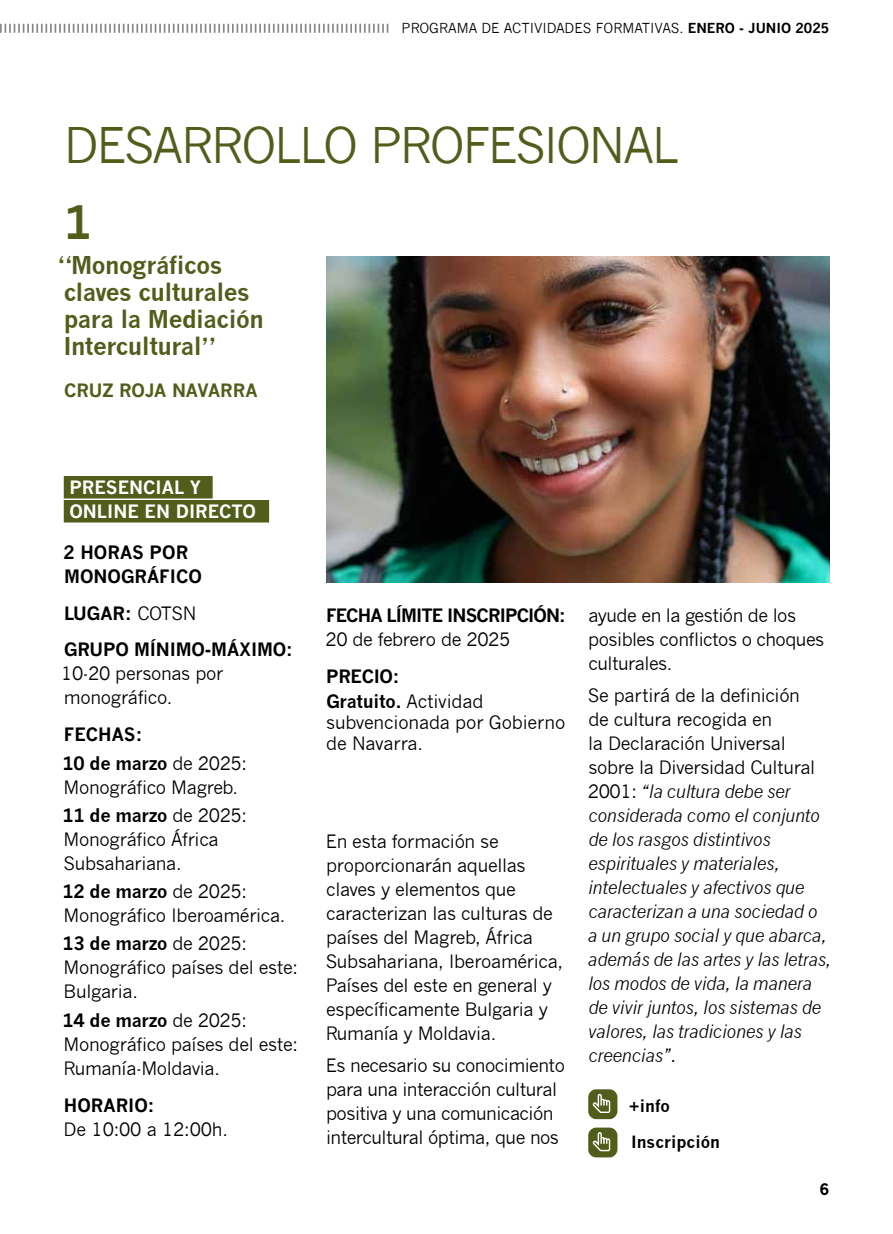
<style>
.page{position:relative;width:893px;height:1234px;background:#fff}
.page>*{position:absolute;margin:0;border:0;box-sizing:border-box;transform-origin:0 0}
.t1{font:48px "News Gothic";letter-spacing:-.05em;color:#515d1b}
.t2{font:700 45px "News Gothic";color:#515d1b}
.t3{font:700 24px/27px "News Gothic";letter-spacing:-.02em;color:#515d1b}
.t4{font:18px/24px "News Gothic";letter-spacing:-.02em;color:#000}
.t5{font:italic 18px/24px "News Gothic";letter-spacing:-.02em;color:#000}
.t6{font:700 18px/24px "News Gothic";letter-spacing:-.01em;color:#000}
.t7{font:700 18px/24px "News Gothic";color:#fff}
.t8{font:700 18px "News Gothic";letter-spacing:-.05em;color:#000}
.t9{font:700 18px "News Gothic";letter-spacing:-.005em;color:#515d1b}
.t10{font:700 16.5px "News Gothic";color:#000}
.t11{font:700 15px "News Gothic Std";color:#000}
.t12{font:13.5px "News Gothic";color:#000}
.s1{font-weight:700}
.s2{font-weight:400}
.s3{font-style:normal}
</style>
<div class="page">
<svg style="left:0;top:24px;width:388px;height:9px"></svg>
<div style="left:64px;top:476px;width:149px;height:22px;background:#515d1b"></div>
<div style="left:64px;top:500px;width:205px;height:22px;background:#515d1b"></div>
<img style="left:326px;top:256px;width:503px;height:327px">
<svg style="left:588px;top:1089px;width:29px;height:29px"></svg>
<svg style="left:588px;top:1127px;width:29px;height:30px"></svg>
<p class="t12" style="left:402px;top:21px;width:429px">PROGRAMA DE ACTIVIDADES FORMATIVAS. <span class="s1">ENERO - JUNIO 2025</span></p>
<h1 class="t1" style="left:64px;top:118px;width:617px">DESARROLLO PROFESIONAL</h1>
<h2 class="t2" style="left:64px;top:195px;width:30px">1</h2>
<h3 class="t3" style="left:58px;top:251px;width:207px">“Monográficos claves culturales para la Mediación<br>Intercultural”</h3>
<p class="t9" style="left:64px;top:380px;width:195px">CRUZ ROJA NAVARRA</p>
<p class="t7" style="left:69px;top:475px;width:188px">PRESENCIAL Y<br>ONLINE EN DIRECTO</p>
<p class="t6" style="left:64px;top:540px;width:140px">2 HORAS POR<br>MONOGRÁFICO</p>
<p class="t6" style="left:64px;top:594px;width:230px;line-height:36.8px">LUGAR: <span class="s2">COTSN<br></span>GRUPO MÍNIMO-MÁXIMO:</p>
<p class="t4" style="left:61px;top:661px;width:164px">10-20 personas por monográfico.</p>
<p class="t6" style="left:63px;top:720px;width:186px;line-height:28.2px">FECHAS:<br>10 de marzo <span class="s2">de 2025:</span></p>
<p class="t4" style="left:63px;top:772px;width:186px;line-height:28.2px">Monográfico Magreb.<br><span class="s1">11 de marzo</span> de 2025:</p>
<p class="t4" style="left:63px;top:827px;width:157px">Monográfico África<br>Subsahariana.</p>
<p class="t4" style="left:63px;top:879px;width:224px"><span class="s1">12 de marzo</span> de 2025:<br>Monográfico Iberoamérica.</p>
<p class="t4" style="left:63px;top:931px;width:237px"><span class="s1">13 de marzo</span> de 2025:<br>Monográfico países del este:<br>Bulgaria.</p>
<p class="t4" style="left:63px;top:1008px;width:237px"><span class="s1">14 de marzo</span> de 2025:<br>Monográfico países del este:<br>Rumanía-Moldavia.</p>
<p class="t6" style="left:64px;top:1092px;width:92px">HORARIO:</p>
<p class="t4" style="left:64px;top:1116px;width:166px">De 10:00 a 12:00h.</p>
<p class="t8" style="left:326px;top:604px;width:241px">FECHA LÍMITE INSCRIPCIÓN:</p>
<p class="t4" style="left:326px;top:627px;width:186px">20 de febrero de 2025</p>
<p class="t6" style="left:326px;top:663px;width:159px;line-height:25.2px">PRECIO:<br>Gratuito. <span class="s2">Actividad</span></p>
<p class="t4" style="left:326px;top:712px;width:241px;line-height:21px">subvencionada por Gobierno de Navarra.</p>
<p class="t4" style="left:326px;top:829px;width:239px">En esta formación se proporcionarán aquellas claves y elementos que caracterizan las culturas de países del Magreb, África<br>Subsahariana, Iberoamérica,<br>Países del este en general y específicamente Bulgaria y<br>Rumanía y Moldavia.</p>
<p class="t4" style="left:326px;top:1053px;width:241px">Es necesario su conocimiento para una interacción cultural positiva y una comunicación intercultural óptima, que nos</p>
<p class="t4" style="left:588px;top:603px;width:238px">ayude en la gestión de los posibles conflictos o choques culturales.</p>
<p class="t5" style="left:588px;top:683px;width:245px"><span class="s3">Se partirá de la definición<br>de cultura recogida en<br>la Declaración Universal sobre la Diversidad Cultural<br>2001:</span> “la cultura debe ser considerada como el conjunto de los rasgos distintivos espirituales y materiales, intelectuales y afectivos que caracterizan a una sociedad o<br>a un grupo social y que abarca, además de las artes y las letras, los modos de vida, la manera de vivir juntos, los sistemas de valores, las tradiciones y las creencias”.</p>
<p class="t10" style="left:629px;top:1095px;width:42px">+info</p>
<p class="t10" style="left:631px;top:1131px;width:90px">Inscripción</p>
<p class="t11" style="left:820px;top:1178px;width:11px">6</p>
</div>
